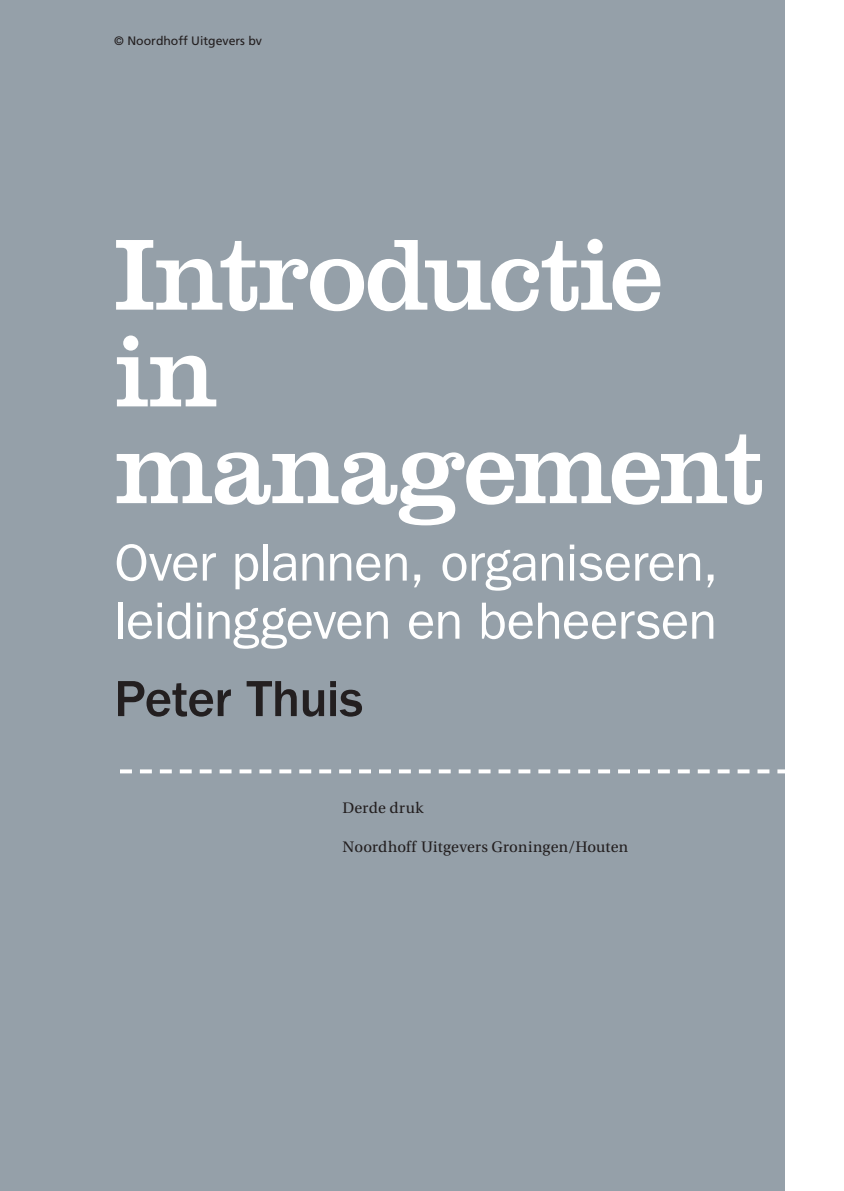
<style>
.page{position:relative;width:844px;height:1191px;background:#fff}
.page>*{position:absolute;margin:0;border:0;box-sizing:border-box;transform-origin:0 0}
.t1{font:105px/96.8px "Clarendon LT Std";letter-spacing:-.02em;color:#fff}
.t2{font:52.5px/58.1px "ITC Franklin Gothic Std";letter-spacing:-.015em;color:#fff}
.t3{font:500 52.5px "ITC Franklin Gothic Std";letter-spacing:-.015em;color:#231f20}
.t4{font:16.1px "Utopia Std";letter-spacing:.005em;color:#231f20}
.t5{font:12.25px "Frutiger LT Std";color:#231f20}
</style>
<div class="page">
<div style="left:0;top:0;width:784px;height:1191px;background:#95a0a9"></div>
<svg style="left:120px;top:769px;width:665px;height:4px"></svg>
<p class="t5" style="left:114px;top:35px;width:149px">© Noordhoff Uitgevers bv</p>
<h1 class="t1" style="left:114px;top:236px;width:651px">Introductie in management</h1>
<p class="t2" style="left:114px;top:537px;width:605px">Over plannen, organiseren, leidinggeven en beheersen</p>
<p class="t3" style="left:114px;top:667px;width:250px">Peter Thuis</p>
<p class="t4" style="left:342px;top:801px;width:83px">Derde druk</p>
<p class="t4" style="left:342px;top:840px;width:287px">Noordhoff Uitgevers Groningen/Houten</p>
</div>
